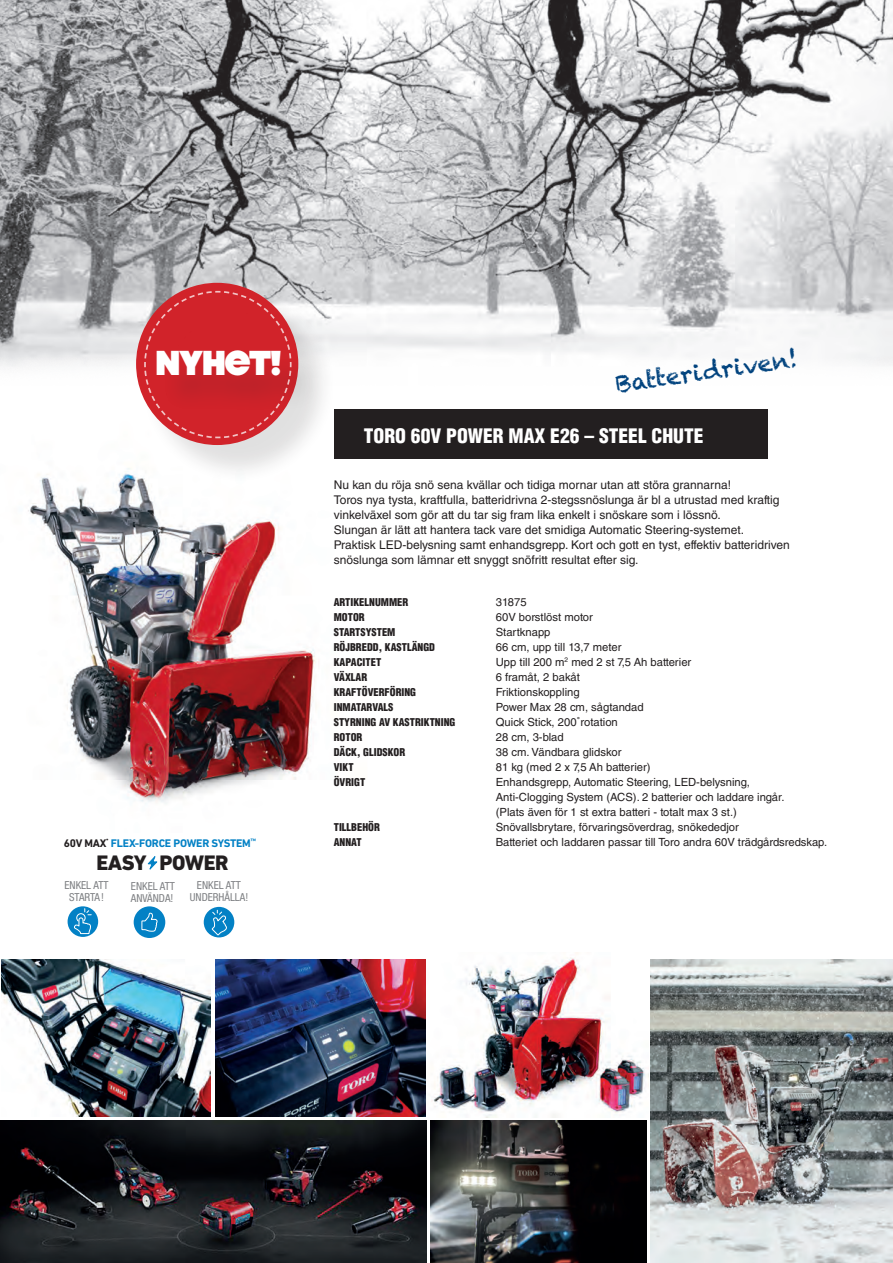
<style>
.page{position:relative;width:893px;height:1263px;background:#fff}
.page>*{position:absolute;margin:0;border:0;box-sizing:border-box;transform-origin:0 0}
.t1{font:31.5px "Meloriac";color:#fff}
.t2{font:23.4px "Chalkduster";color:#01437e}
.t3{font:800 21.3px "DIN Next LT Pro";letter-spacing:-.02em;color:#231f20}
.t4{font:900 condensed 19.5px "Helvetica LT Std";color:#fff}
.t5{font:12px/15px "Helvetica LT Std";color:#231f20}
.t6{font:11.25px/15px "Helvetica LT Std";color:#231f20}
.t7{font:700 11.25px "DIN Next LT Pro";letter-spacing:-.02em;color:#0381c5}
.t8{font:condensed 10.95px/12.3px "Helvetica Neue LT Std";color:#7e8083;text-align:center}
.t9{font:900 condensed 10.5px "Helvetica LT Std";color:#231f20}
.s1{color:#231f20}
.s2{font-size:12px}
</style>
<div class="page">
<img style="left:0;top:0;width:893px;height:385px">
<img style="left:1px;top:959px;width:210px;height:158px">
<img style="left:216px;top:959px;width:209px;height:158px">
<img style="left:28px;top:458px;width:408px;height:346px">
<div style="left:334px;top:409px;width:433px;height:49px;background:#231f20"></div>
<img style="left:0;top:1120px;width:426px;height:143px">
<div style="left:140px;top:287px;width:197px;height:197px;background:#231f20;opacity:.14"></div>
<div style="left:136px;top:283px;width:162px;height:162px;background:#d1232a;border-radius:50%"></div>
<div style="left:149px;top:296px;width:180px;height:180px;background:#231f20;opacity:.14"></div>
<svg style="left:143px;top:290px;width:149px;height:149px"></svg>
<img style="left:432px;top:952px;width:214px;height:165px">
<img style="left:651px;top:959px;width:242px;height:304px">
<img style="left:430px;top:1120px;width:216px;height:143px">
<svg style="left:147px;top:856px;width:11px;height:14px"></svg>
<div style="left:134px;top:906px;width:31px;height:32px;background:#0381c5;border-radius:50%"></div>
<svg style="left:141px;top:912px;width:17px;height:20px"></svg>
<div style="left:68px;top:906px;width:30px;height:31px;background:#0381c5;border-radius:50%"></div>
<svg style="left:73px;top:909px;width:18px;height:25px"></svg>
<div style="left:204px;top:907px;width:30px;height:30px;background:#0381c5;border-radius:50%"></div>
<svg style="left:211px;top:910px;width:17px;height:26px"></svg>
<h1 class="t1" style="left:156px;top:343px;width:126px">NYHET!</h1>
<h2 class="t2" style="left:614px;top:370px;width:185px;rotate:-8deg">Batteridriven!</h2>
<p class="t7" style="left:64px;top:836px;width:194px"><span class="s1">60V MAX</span><sup>*</sup> FLEX-FORCE POWER SYSTEM<sup>™</sup></p>
<h3 class="t3" style="left:96px;top:850px;width:134px">EASY POWER</h3>
<p class="t8" style="left:64px;top:879px;width:46px">ENKEL ATT<br>STARTA !</p>
<p class="t8" style="left:131px;top:880px;width:46px;text-align:left">ENKEL ATT<br>ANVÄNDA!</p>
<p class="t8" style="left:190px;top:878px;width:60px">ENKEL ATT<br>UNDERHÅLLA!</p>
<h3 class="t4" style="left:364px;top:423px;width:341px">TORO 60V POWER MAX E26 – STEEL CHUTE</h3>
<p class="t5" style="left:334px;top:477px;width:458px">Nu kan du röja snö sena kvällar och tidiga mornar utan att störa grannarna!<br>Toros nya tysta, kraftfulla, batteridrivna 2-stegssnöslunga är bl a utrustad med kraftig vinkelväxel som gör att du tar sig fram lika enkelt i snöskare som i lössnö.<br>Slungan är lätt att hantera tack vare det smidiga Automatic Steering-systemet.<br>Praktisk LED-belysning samt enhandsgrepp. Kort och gott en tyst, effektiv batteridriven snöslunga som lämnar ett snyggt snöfritt resultat efter sig.</p>
<p class="t9" style="left:334px;top:595px;width:76px">ARTIKELNUMMER</p>
<p class="t6" style="left:496px;top:594px;width:32px">31875</p>
<p class="t9" style="left:334px;top:610px;width:32px">MOTOR</p>
<p class="t6" style="left:496px;top:609px;width:99px">60V borstlöst motor</p>
<p class="t9" style="left:334px;top:625px;width:63px">STARTSYSTEM</p>
<p class="t6" style="left:496px;top:624px;width:56px">Startknapp</p>
<p class="t9" style="left:334px;top:640px;width:103px">RÖJBREDD, KASTLÄNGD</p>
<p class="t6" style="left:496px;top:639px;width:127px">66 cm, upp till 13,7 meter</p>
<p class="t9" style="left:334px;top:655px;width:49px">KAPACITET</p>
<p class="t6" style="left:496px;top:654px;width:197px">Upp till 200 m<sup>2</sup> med 2 st 7,5 Ah batterier</p>
<p class="t9" style="left:334px;top:670px;width:35px">VÄXLAR</p>
<p class="t6" style="left:496px;top:669px;width:86px">6 framåt, 2 bakåt</p>
<p class="t9" style="left:334px;top:685px;width:84px">KRAFTÖVERFÖRING</p>
<p class="t6" style="left:496px;top:684px;width:85px">Friktionskoppling</p>
<p class="t9" style="left:334px;top:700px;width:61px">INMATARVALS</p>
<p class="t6" style="left:496px;top:699px;width:149px">Power Max 28 cm, sågtandad</p>
<p class="t9" style="left:334px;top:715px;width:123px">STYRNING AV KASTRIKTNING</p>
<p class="t6" style="left:496px;top:714px;width:124px">Quick Stick, 200<span class="s2">˚</span>rotation</p>
<p class="t9" style="left:334px;top:730px;width:30px">ROTOR</p>
<p class="t6" style="left:496px;top:729px;width:69px">28 cm, 3-blad</p>
<p class="t9" style="left:334px;top:745px;width:73px">DÄCK, GLIDSKOR</p>
<p class="t6" style="left:496px;top:744px;width:127px">38 cm. Vändbara glidskor</p>
<p class="t9" style="left:334px;top:760px;width:21px">VIKT</p>
<p class="t6" style="left:496px;top:759px;width:156px">81 kg (med 2 x 7,5 Ah batterier)</p>
<p class="t9" style="left:334px;top:775px;width:33px">ÖVRIGT</p>
<p class="t6" style="left:496px;top:774px;width:290px">Enhandsgrepp, Automatic Steering, LED-belysning,<br>Anti-Clogging System (ACS). 2 batterier och laddare ingår. (Plats även för 1 st extra batteri - totalt max 3 st.)</p>
<p class="t9" style="left:334px;top:820px;width:48px">TILLBEHÖR</p>
<p class="t6" style="left:496px;top:819px;width:245px">Snövallsbrytare, förvaringsöverdrag, snökededjor</p>
<p class="t9" style="left:334px;top:835px;width:30px">ANNAT</p>
<p class="t6" style="left:496px;top:834px;width:333px">Batteriet och laddaren passar till Toro andra 60V trädgårdsredskap.</p>
</div>
